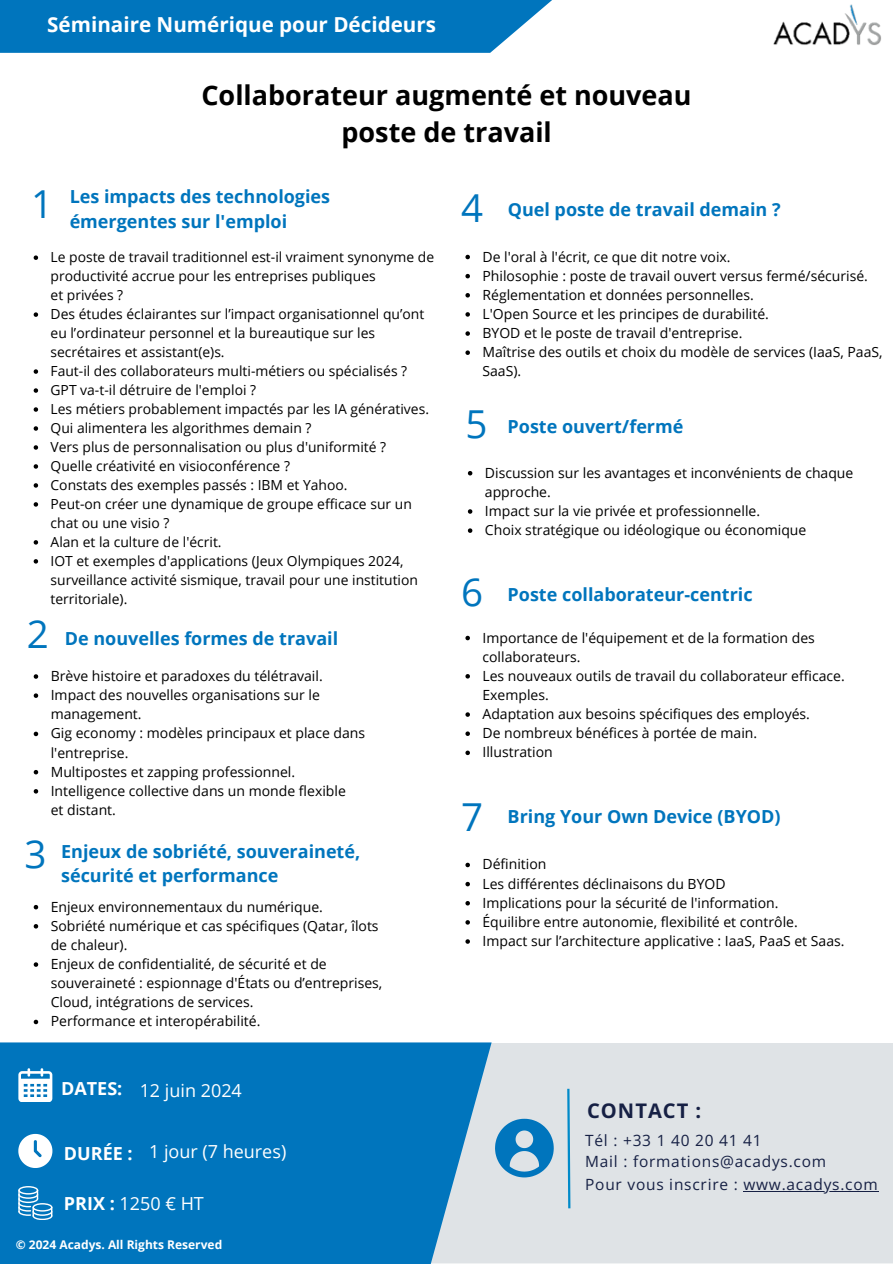
<style>
.page{position:relative;width:893px;height:1264px;background:#fff}
.page>*{position:absolute;margin:0;border:0;box-sizing:border-box;transform-origin:0 0}
.t1{font:38.55px "Open Sans";color:#0075bd}
.t2{font:700 27px/37.2px "Open Sans";color:#000;text-align:center}
.t3{font:700 20.7px "Open Sans";color:#fff}
.t4{font:700 20.1px "Open Sans";letter-spacing:.05em;color:#162044}
.t5{font:700 18px/24.8px "Open Sans";color:#0075bd}
.t6{font:18px "Open Sans";color:#fff}
.t7{font:700 18px "Open Sans";color:#fff}
.t8{font:15.45px "Open Sans";letter-spacing:.05em;color:#162044}
.t9{font:13.95px/19.2px "Open Sans";color:#000}
.t10{font:700 12px "Open Sans";color:#fff}
.s1{font-weight:700}
</style>
<div class="page">
<img style="left:773px;top:4px;width:108px;height:41px">
<svg style="left:0;top:0;width:552px;height:53px;background:#0e7dc0"></svg>
<svg style="left:34px;top:255px;width:4px;height:5px"></svg>
<svg style="left:34px;top:312px;width:4px;height:5px"></svg>
<svg style="left:34px;top:369px;width:4px;height:5px"></svg>
<svg style="left:34px;top:388px;width:4px;height:5px"></svg>
<svg style="left:34px;top:407px;width:4px;height:5px"></svg>
<svg style="left:34px;top:426px;width:4px;height:5px"></svg>
<svg style="left:34px;top:445px;width:4px;height:5px"></svg>
<svg style="left:34px;top:464px;width:4px;height:4px"></svg>
<svg style="left:34px;top:483px;width:4px;height:4px"></svg>
<svg style="left:34px;top:502px;width:4px;height:4px"></svg>
<svg style="left:34px;top:540px;width:4px;height:4px"></svg>
<svg style="left:34px;top:559px;width:4px;height:4px"></svg>
<svg style="left:34px;top:674px;width:4px;height:4px"></svg>
<svg style="left:34px;top:693px;width:4px;height:5px"></svg>
<svg style="left:34px;top:731px;width:4px;height:5px"></svg>
<svg style="left:34px;top:770px;width:4px;height:4px"></svg>
<svg style="left:34px;top:789px;width:4px;height:4px"></svg>
<svg style="left:465px;top:255px;width:5px;height:4px"></svg>
<svg style="left:465px;top:274px;width:5px;height:4px"></svg>
<svg style="left:465px;top:293px;width:5px;height:4px"></svg>
<svg style="left:465px;top:312px;width:5px;height:5px"></svg>
<svg style="left:465px;top:331px;width:5px;height:5px"></svg>
<svg style="left:465px;top:350px;width:5px;height:5px"></svg>
<svg style="left:468px;top:471px;width:4px;height:4px"></svg>
<svg style="left:468px;top:509px;width:4px;height:4px"></svg>
<svg style="left:468px;top:528px;width:4px;height:5px"></svg>
<svg style="left:465px;top:635px;width:5px;height:5px"></svg>
<svg style="left:465px;top:674px;width:5px;height:4px"></svg>
<svg style="left:465px;top:712px;width:5px;height:4px"></svg>
<svg style="left:465px;top:731px;width:5px;height:5px"></svg>
<svg style="left:465px;top:750px;width:5px;height:5px"></svg>
<div style="left:491px;top:1042px;width:401px;height:221px;background:#dfe3e6"></div>
<svg style="left:495px;top:1118px;width:58px;height:59px;background:#5da3ce"></svg>
<svg style="left:566px;top:1086px;width:5px;height:124px"></svg>
<div style="left:0;top:1042px;width:491px;height:221px;background:#0075bd"></div>
<svg style="left:18px;top:1068px;width:34px;height:33px"></svg>
<svg style="left:18px;top:1133px;width:34px;height:34px"></svg>
<svg style="left:18px;top:1185px;width:34px;height:34px"></svg>
<hr style="left:743px;top:1190px;width:135px;height:1px;background:#162044">
<svg style="left:34px;top:905px;width:4px;height:4px"></svg>
<svg style="left:34px;top:924px;width:4px;height:4px"></svg>
<svg style="left:34px;top:962px;width:4px;height:4px"></svg>
<svg style="left:34px;top:1019px;width:4px;height:5px"></svg>
<svg style="left:465px;top:862px;width:5px;height:5px"></svg>
<svg style="left:465px;top:881px;width:5px;height:5px"></svg>
<svg style="left:465px;top:901px;width:5px;height:4px"></svg>
<svg style="left:465px;top:920px;width:5px;height:4px"></svg>
<svg style="left:465px;top:939px;width:5px;height:4px"></svg>
<h3 class="t3" style="left:47px;top:10px;width:390px">Séminaire Numérique pour Décideurs</h3>
<h1 class="t2" style="left:201px;top:76px;width:491px">Collaborateur augmenté et nouveau poste de travail</h1>
<p class="t5" style="left:70px;top:184px;width:262px">Les impacts des technologies</p>
<h6 class="t1" style="left:31px;top:177px;width:23px">1</h6>
<p class="t5" style="left:70px;top:209px;width:219px">émergentes sur l'emploi</p>
<p class="t9" style="left:51px;top:247px;width:385px">Le poste de travail traditionnel est-il vraiment synonyme de productivité accrue pour les entreprises publiques<br>et privées ?</p>
<h6 class="t9" style="left:51px;top:304px;width:375px">Des études éclairantes sur l’impact organisationnel qu’ont eu l’ordinateur personnel et la bureautique sur les secrétaires et assistant(e)s.</h6>
<p class="t9" style="left:51px;top:361px;width:358px">Faut-il des collaborateurs multi-métiers ou spécialisés ?</p>
<p class="t9" style="left:51px;top:380px;width:207px">GPT va-t-il détruire de l'emploi ?</p>
<p class="t9" style="left:51px;top:399px;width:380px">Les métiers probablement impactés par les IA génératives.</p>
<p class="t9" style="left:51px;top:418px;width:262px">Qui alimentera les algorithmes demain ?</p>
<p class="t9" style="left:51px;top:437px;width:337px">Vers plus de personnalisation ou plus d'uniformité ?</p>
<p class="t9" style="left:51px;top:456px;width:241px">Quelle créativité en visioconférence ?</p>
<p class="t9" style="left:51px;top:475px;width:298px">Constats des exemples passés : IBM et Yahoo.</p>
<p class="t9" style="left:51px;top:494px;width:363px">Peut-on créer une dynamique de groupe efficace sur un chat ou une visio ?</p>
<p class="t9" style="left:51px;top:532px;width:173px">Alan et la culture de l'écrit.</p>
<p class="t9" style="left:51px;top:551px;width:369px">IOT et exemples d'applications (Jeux Olympiques 2024, surveillance activité sismique, travail pour une institution territoriale).</p>
<p class="t1" style="left:27px;top:607px;width:23px">2</p>
<p class="t5" style="left:65px;top:625px;width:275px">De nouvelles formes de travail</p>
<p class="t9" style="left:51px;top:666px;width:273px">Brève histoire et paradoxes du télétravail.</p>
<p class="t9" style="left:51px;top:685px;width:270px">Impact des nouvelles organisations sur le management.</p>
<p class="t9" style="left:51px;top:723px;width:316px">Gig economy : modèles principaux et place dans l'entreprise.</p>
<p class="t9" style="left:51px;top:761px;width:246px">Multipostes et zapping professionnel.</p>
<p class="t9" style="left:51px;top:780px;width:296px">Intelligence collective dans un monde flexible et distant.</p>
<p class="t1" style="left:24px;top:826px;width:23px">3</p>
<p class="t5" style="left:61px;top:838px;width:301px">Enjeux de sobriété, souveraineté, sécurité et performance</p>
<p class="t9" style="left:51px;top:896px;width:274px">Enjeux environnementaux du numérique.</p>
<h4 class="t9" style="left:51px;top:915px;width:329px">Sobriété numérique et cas spécifiques (Qatar, îlots de chaleur).</h4>
<p class="t9" style="left:51px;top:954px;width:333px">Enjeux de confidentialité, de sécurité et de souveraineté : espionnage d'États ou d’entreprises,<br>Cloud, intégrations de services.</p>
<h4 class="t9" style="left:51px;top:1011px;width:211px">Performance et interopérabilité.</h4>
<p class="t7" style="left:61px;top:1075px;width:63px">DATES:</p>
<p class="t6" style="left:140px;top:1077px;width:104px">12 juin 2024</p>
<p class="t7" style="left:64px;top:1140px;width:70px">DURÉE :</p>
<p class="t6" style="left:149px;top:1138px;width:139px">1 jour (7 heures)</p>
<p class="t6" style="left:64px;top:1190px;width:141px"><span class="s1">PRIX :</span> 1250 € HT</p>
<p class="t10" style="left:16px;top:1236px;width:208px">© 2024 Acadys. All Rights Reserved</p>
<p class="t1" style="left:461px;top:181px;width:23px">4</p>
<p class="t5" style="left:507px;top:196px;width:274px">Quel poste de travail demain ?</p>
<h6 class="t9" style="left:482px;top:246px;width:249px">De l'oral à l'écrit, ce que dit notre voix.</h6>
<p class="t9" style="left:482px;top:266px;width:387px">Philosophie : poste de travail ouvert versus fermé/sécurisé.</p>
<p class="t9" style="left:482px;top:285px;width:273px">Réglementation et données personnelles.</p>
<p class="t9" style="left:482px;top:304px;width:288px">L'Open Source et les principes de durabilité.</p>
<p class="t9" style="left:482px;top:323px;width:261px">BYOD et le poste de travail d'entreprise.</p>
<h6 class="t9" style="left:482px;top:342px;width:401px">Maîtrise des outils et choix du modèle de services (IaaS, PaaS,<br>SaaS).</h6>
<p class="t1" style="left:465px;top:397px;width:23px">5</p>
<h6 class="t5" style="left:507px;top:414px;width:177px">Poste ouvert/fermé</h6>
<p class="t9" style="left:485px;top:462px;width:370px">Discussion sur les avantages et inconvénients de chaque approche.</p>
<p class="t9" style="left:485px;top:501px;width:277px">Impact sur la vie privée et professionnelle.</p>
<p class="t9" style="left:485px;top:520px;width:323px">Choix stratégique ou idéologique ou économique</p>
<p class="t1" style="left:461px;top:565px;width:23px">6</p>
<p class="t5" style="left:507px;top:581px;width:246px">Poste collaborateur-centric</p>
<p class="t9" style="left:482px;top:627px;width:334px">Importance de l'équipement et de la formation des collaborateurs.</p>
<p class="t9" style="left:482px;top:665px;width:364px">Les nouveaux outils de travail du collaborateur efficace.<br>Exemples.</p>
<p class="t9" style="left:482px;top:704px;width:329px">Adaptation aux besoins spécifiques des employés.</p>
<p class="t9" style="left:482px;top:723px;width:276px">De nombreux bénéfices à portée de main.</p>
<p class="t9" style="left:482px;top:742px;width:72px">Illustration</p>
<p class="t1" style="left:461px;top:789px;width:23px">7</p>
<p class="t5" style="left:507px;top:804px;width:274px">Bring Your Own Device (BYOD)</p>
<p class="t9" style="left:482px;top:854px;width:65px">Définition</p>
<h4 class="t9" style="left:482px;top:873px;width:245px">Les différentes déclinaisons du BYOD</h4>
<h5 class="t9" style="left:482px;top:892px;width:297px">Implications pour la sécurité de l'information.</h5>
<p class="t9" style="left:482px;top:911px;width:317px">Équilibre entre autonomie, flexibilité et contrôle.</p>
<p class="t9" style="left:482px;top:931px;width:363px">Impact sur l’architecture applicative : IaaS, PaaS et Saas.</p>
<p class="t4" style="left:587px;top:1096px;width:116px">CONTACT :</p>
<p class="t8" style="left:585px;top:1129px;width:178px">Tél : +33 1 40 20 41 41</p>
<h6 class="t8" style="left:585px;top:1150px;width:242px">Mail : formations@acadys.com</h6>
<h6 class="t8" style="left:585px;top:1172px;width:294px">Pour vous inscrire : www.acadys.com</h6>
</div>
